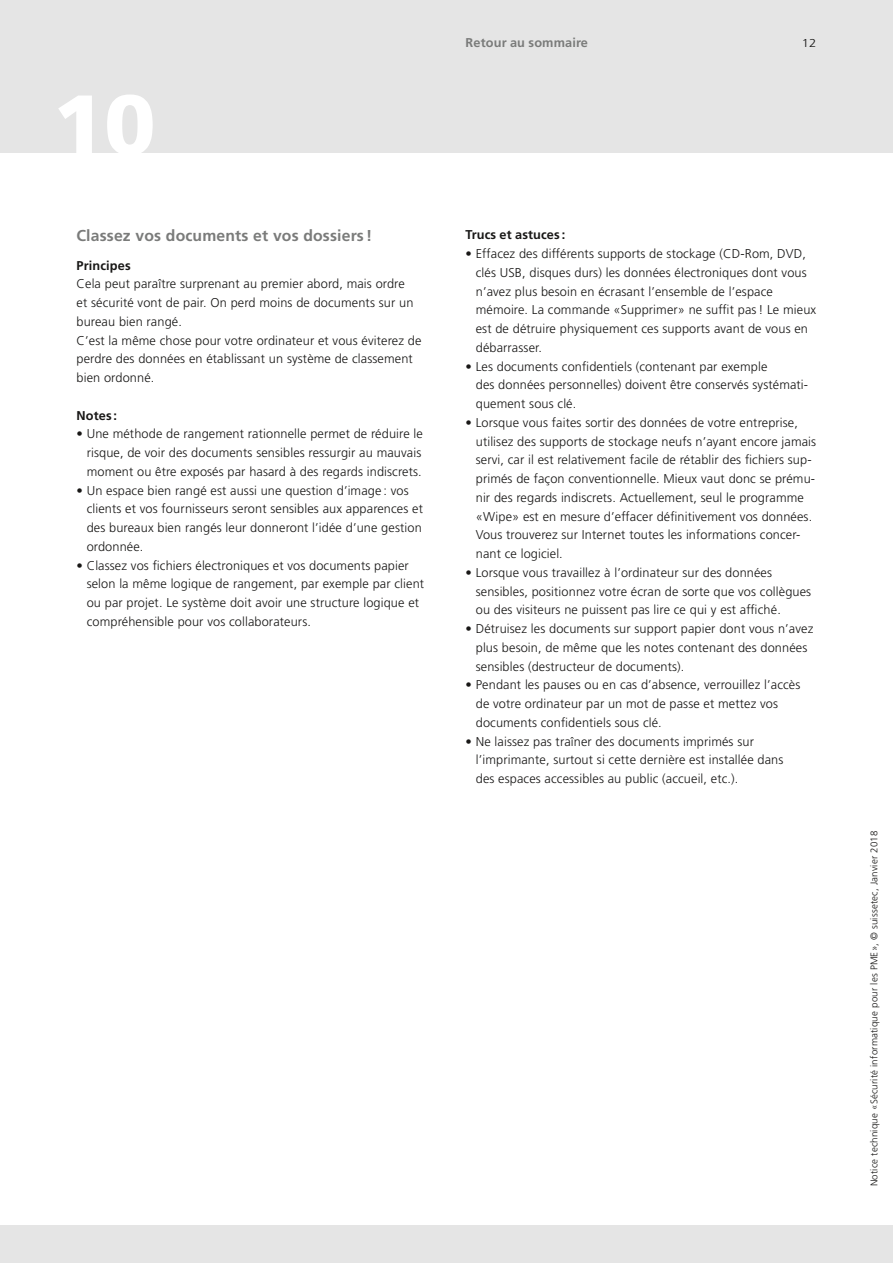
<style>
.page{position:relative;width:893px;height:1263px;background:#e5e5e5}
.page>*{position:absolute;margin:0;border:0;box-sizing:border-box;transform-origin:0 0}
.t1{font:900 84px "Frutiger LT Com";color:#fff}
.t2{font:700 15.75px "Frutiger LT Std";letter-spacing:.01em;color:#7a7b7a}
.t3{font:300 12.75px/18.8px "Frutiger LT Std";letter-spacing:.01em;color:#181716}
.t4{font:700 12.75px "Frutiger LT Std";letter-spacing:.01em;color:#181716}
.t5{font:700 12.75px "Frutiger LT Std";letter-spacing:.01em;color:#7a7b7a}
.t6{font:300 11.55px "Frutiger LT Std";color:#181716;scale:1.14 1}
.t7{font:300 9.75px "Frutiger LT Std";letter-spacing:.02em;color:#181716}
</style>
<div class="page">
<div style="left:0;top:153px;width:893px;height:1072px;background:#fff"></div>
<h1 class="t1" style="left:53px;top:74px;width:104px">10</h1>
<p class="t2" style="left:77px;top:227px;width:297px">Classez vos documents et vos dossiers !</p>
<p class="t4" style="left:77px;top:258px;width:56px">Principes</p>
<p class="t3" style="left:77px;top:275px;width:346px">Cela peut paraître surprenant au premier abord, mais ordre<br>et sécurité vont de pair. On perd moins de documents sur un bureau bien rangé.<br>C’est la même chose pour votre ordinateur et vous éviterez de perdre des données en établissant un système de classement bien ordonné.</p>
<p class="t4" style="left:77px;top:408px;width:42px">Notes :</p>
<p class="t3" style="left:87px;top:425px;width:338px;text-align:justify;text-indent:-10px">• Une méthode de rangement rationnelle permet de réduire le risque, de voir des documents sensibles ressurgir au mauvais moment ou être exposés par hasard à des regards indiscrets.</p>
<p class="t3" style="left:87px;top:481px;width:338px;text-indent:-10px">• Un espace bien rangé est aussi une question d’image : vos clients et vos fournisseurs seront sensibles aux apparences et des bureaux bien rangés leur donneront l’idée d’une gestion ordonnée.</p>
<p class="t3" style="left:87px;top:556px;width:339px;text-indent:-10px">• Classez vos fichiers électroniques et vos documents papier selon la même logique de rangement, par exemple par client ou par projet. Le système doit avoir une structure logique et compréhensible pour vos collaborateurs.</p>
<p class="t5" style="left:466px;top:35px;width:124px">Retour au sommaire</p>
<p class="t6" style="left:802px;top:36px;width:14px">12</p>
<p class="t4" style="left:466px;top:227px;width:101px">Trucs et astuces :</p>
<p class="t3" style="left:476px;top:244px;width:342px;text-indent:-10px">• Effacez des différents supports de stockage (CD-Rom, DVD, clés USB, disques durs) les données électroniques dont vous n’avez plus besoin en écrasant l’ensemble de l’espace mémoire. La commande «Supprimer» ne suffit pas! Le mieux est de détruire physiquement ces supports avant de vous en débarrasser.</p>
<p class="t3" style="left:476px;top:357px;width:334px;text-indent:-10px">• Les documents confidentiels (contenant par exemple<br>des données personnelles) doivent être conservés systémati&shy;quement sous clé.</p>
<p class="t3" style="left:476px;top:413px;width:342px;text-indent:-10px">• Lorsque vous faites sortir des données de votre entreprise, utilisez des supports de stockage neufs n’ayant encore jamais servi, car il est relativement facile de rétablir des fichiers sup&shy;primés de façon conventionnelle. Mieux vaut donc se prému&shy;nir des regards indiscrets. Actuellement, seul le programme «Wipe» est en mesure d’effacer définitivement vos données.<br>Vous trouverez sur Internet toutes les informations concer&shy;nant ce logiciel.</p>
<p class="t3" style="left:476px;top:563px;width:337px;text-indent:-10px">• Lorsque vous travaillez à l’ordinateur sur des données sensibles, positionnez votre écran de sorte que vos collègues ou des visiteurs ne puissent pas lire ce qui y est affiché.</p>
<p class="t3" style="left:476px;top:620px;width:339px;text-indent:-10px">• Détruisez les documents sur support papier dont vous n’avez plus besoin, de même que les notes contenant des données sensibles (destructeur de documents).</p>
<p class="t3" style="left:476px;top:676px;width:326px;text-indent:-10px">• Pendant les pauses ou en cas d’absence, verrouillez l’accès de votre ordinateur par un mot de passe et mettez vos documents confidentiels sous clé.</p>
<p class="t3" style="left:476px;top:732px;width:309px;text-indent:-10px">• Ne laissez pas traîner des documents imprimés sur l’imprimante, surtout si cette dernière est installée dans des espaces accessibles au public (accueil, etc.).</p>
<p class="t7" style="left:869px;top:1186px;width:357px;rotate:-90deg">Notice technique «Sécurité informatique pour les PME», © suissetec, Janvier 2018</p>
</div>
